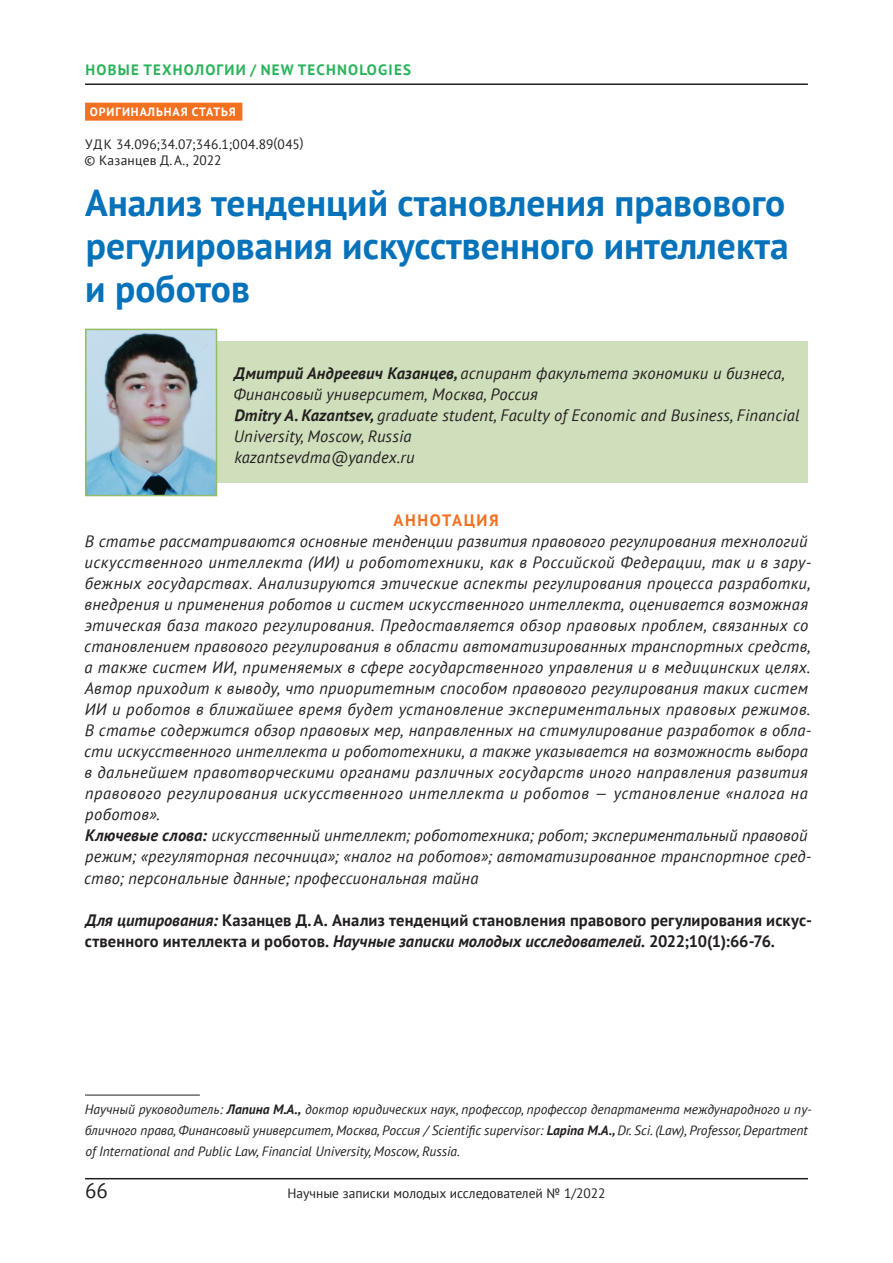
<style>
.page{position:relative;width:893px;height:1263px;background:#fff}
.page>*{position:absolute;margin:0;border:0;box-sizing:border-box;transform-origin:0 0}
.t1{font:700 37.5px/42.8px "PT Sans";color:#0572ba;text-align:justify}
.t2{font:21px "PT Sans";color:#231f20}
.t3{font:italic 16.5px/21px "PT Sans";letter-spacing:.015em;color:#231f20}
.t4{font:700 16.5px/21px "PT Sans";letter-spacing:.005em;color:#231f20}
.t5{font:700 16.5px "PT Sans";color:#f37121}
.t6{font:700 15px "PT Sans";letter-spacing:.08em;color:#29b359}
.t7{font:italic 13.5px/21px "PT Sans";color:#231f20}
.t8{font:13.5px/16.5px "PT Sans";color:#231f20}
.t9{font:700 12px "PT Sans";color:#fff}
.s1{font-weight:700}
.s2{font-style:italic}
</style>
<div class="page">
<hr style="left:85px;top:1178px;width:723px;height:1px;background:#231f20">
<hr style="left:85px;top:83px;width:723px;height:2px;background:#231f20">
<div style="left:85px;top:342px;width:723px;height:141px;background:#cfdfbb"></div>
<div style="left:85px;top:103px;width:157px;height:18px;background:#f37121"></div>
<img style="left:88px;top:332px;width:126px;height:161px">
<div style="left:85px;top:329px;width:132px;height:167px;border:2px solid #93bc68"></div>
<hr style="left:85px;top:1095px;width:115px;height:1px;background:#231f20">
<p class="t6" style="left:86px;top:60px;width:69px">НОВЫЕ ТЕХНОЛО</p>
<p class="t6" style="left:217px;top:60px;width:187px">ГИИ / NEW TECHNOLOGIES</p>
<p class="t9" style="left:90px;top:103px;width:9px">ОРИ</p>
<p class="t9" style="left:116px;top:103px;width:16px">ГИНАЛ</p>
<p class="t9" style="left:156px;top:103px;width:44px">ЬНАЯ СТАТ</p>
<p class="t9" style="left:221px;top:103px;width:16px">ЬЯ</p>
<p class="t8" style="left:85px;top:135px;width:221px">УДК 34.096;34.07;346.1;004.89(045) © Казанцев Д.А., 2022</p>
<h1 class="t1" style="left:85px;top:181px;width:705px">Анализ тенденций становления правового регулирования искусственного интеллекта и роботов</h1>
<p class="t3" style="left:234px;top:363px;width:568px"><span class="s1">Дмитрий Андреевич Казанцев,</span> аспирант факультета экономики и бизнеса, Финансовый университет, Москва, Россия<br><span class="s1">Dmitry A. Kazantsev,</span> graduate student, Faculty of Economic and Business, Financial University, Moscow, Russia<br>kazantsevdma@yandex.ru</p>
<p class="t5" style="left:394px;top:510px;width:13px">АННОТАЦИ</p>
<p class="t5" style="left:489px;top:510px;width:11px">Я</p>
<p class="t3" style="left:84px;top:531px;width:729px">В статье рассматриваются основные тенденции развития правового регулирования технологий искусственного интеллекта (ИИ) и робототехники, как в Российской Федерации, так и в зару&shy;бежных государствах. Анализируются этические аспекты регулирования процесса разработки, внедрения и применения роботов и систем искусственного интеллекта, оценивается возможная этическая база такого регулирования. Предоставляется обзор правовых проблем, связанных со становлением правового регулирования в области автоматизированных транспортных средств, а также систем ИИ, применяемых в сфере государственного управления и в медицинских целях.<br>Автор приходит к выводу, что приоритетным способом правового регулирования таких систем ИИ и роботов в ближайшее время будет установление экспериментальных правовых режимов.<br>В статье содержится обзор правовых мер, направленных на стимулирование разработок в обла&shy;сти искусственного интеллекта и робототехники, а также указывается на возможность выбора в дальнейшем правотворческими органами различных государств иного направления развития правового регулирования искусственного интеллекта и роботов — установление «налога на роботов».<br><span class="s1">Ключевые слова:</span> искусственный интеллект; робототехника; робот; экспериментальный правовой режим; «регуляторная песочница»; «налог на роботов»; автоматизированное транспортное сред&shy;ство; персональные данные; профессиональная тайна</p>
<p class="t4" style="left:85px;top:909px;width:729px"><span class="s2">Для цитирования:</span> Казанцев Д. А. Анализ тенденций становления правового регулирования искус&shy;ственного интеллекта и роботов. <span class="s2">Научные записки молодых исследователей.</span> 2022;10(1):66-76.</p>
<p class="t7" style="left:85px;top:1099px;width:729px">Научный руководитель: <span class="s1">Лапина М.А.,</span> доктор юридических наук, профессор, профессор департамента международного и пу&shy;бличного права, Финансовый университет, Москва, Россия / Scientific supervisor: <span class="s1">Lapina М.А.,</span> Dr. Sci. (Law), Professor, Department of International and Public Law, Financial University, Moscow, Russia.</p>
<p class="t2" style="left:85px;top:1177px;width:24px">66</p>
<p class="t8" style="left:287px;top:1185px;width:320px">Научные записки молодых исследователей № 1/2022</p>
</div>
